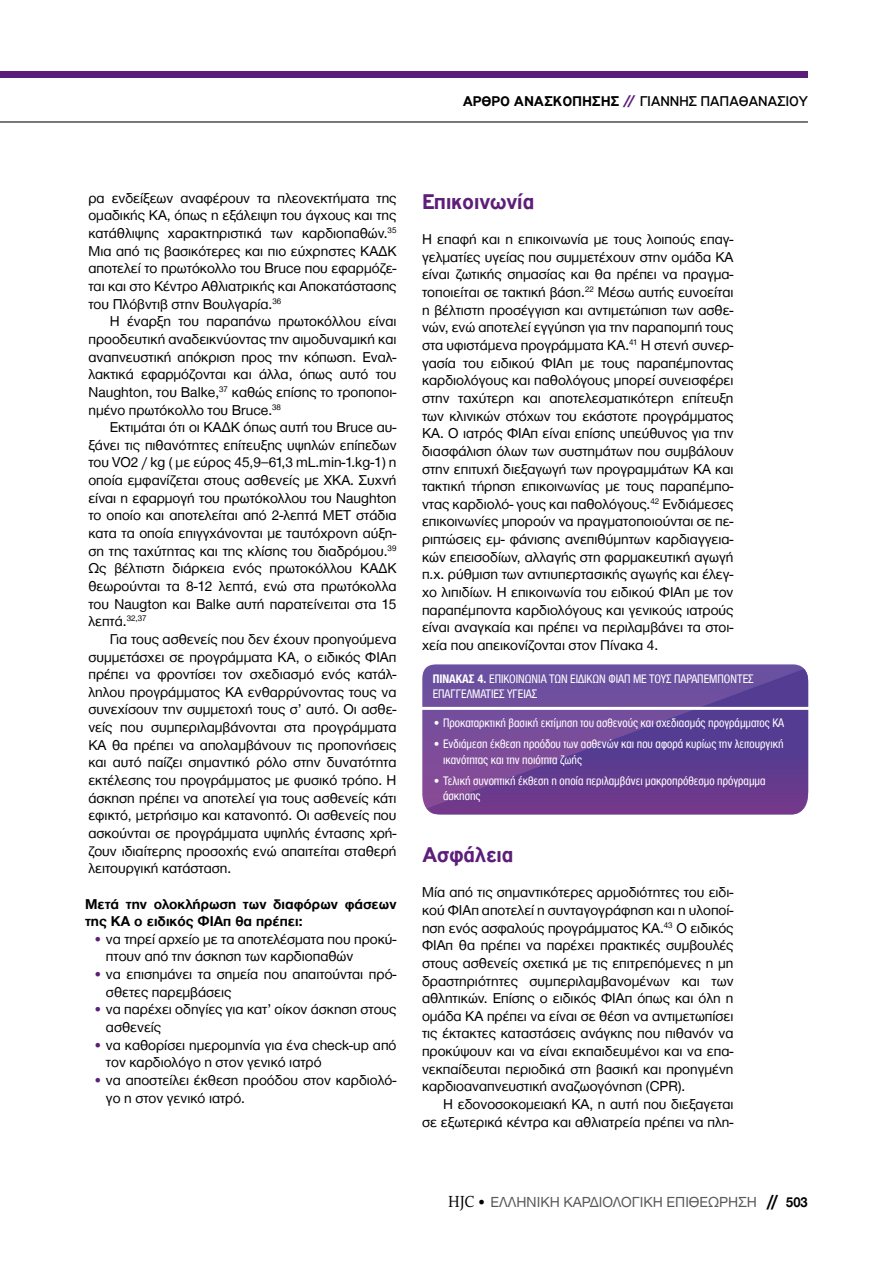
<style>
.page{position:relative;width:893px;height:1263px;background:#fff}
.page>*{position:absolute;margin:0;border:0;box-sizing:border-box;transform-origin:0 0}
.t1{font:700 22.5px "PF Highway Gothic";letter-spacing:-.02em;color:#5d1e79}
.t2{font:15px "Helvetica Neue Greek";color:#58595b}
.t3{font:700 15px "PF Highway Gothic";color:#000}
.t4{font:15px "PF Highway Gothic";letter-spacing:-.01em;color:#000}
.t5{font:14.7px/17.7px "Helvetica Neue Greek";color:#000;text-align:justify}
.t6{font:700 14.7px/17.7px "Helvetica Neue Greek";color:#000}
.t7{font:condensed 12.75px/15.3px "Helvetica Neue Greek";color:#fff}
.s1{color:#5d1e79}
.s2{font-weight:400}
.s3{font-weight:700}
.s4{font-family:"PF Archive Pro";font-size:16.5px;color:#000}
.s5{color:#000}
.s6{font-family:"Futura TGR";font-weight:700;font-size:16.5px;color:#000}
.s7{font-weight:700;color:#000}
</style>
<div class="page">
<div style="left:0;top:72px;width:808px;height:6px;background:#5d1e79"></div>
<hr style="left:0;top:121px;width:808px;height:1px;background:#000">
<svg style="left:422px;top:664px;width:382px;height:145px;background:#7c61a9"></svg>
<svg style="left:427px;top:669px;width:381px;height:145px;background:#694495"></svg>
<hr style="left:421px;top:707px;width:390px;height:3px;background:#fff">
<p class="t3" style="left:463px;top:93px;width:258px">ΑΡΘΡΟ ΑΝΑΣΚΟΠΗΣΗΣ <span class="s1">//</span> <span class="s2">Γιάννης Παπα</span></p>
<p class="t4" style="left:739px;top:93px;width:71px">θανασί ου</p>
<p class="t5" style="left:88px;top:189px;width:310px">ρα ενδείξεων αναφέρουν τα πλεονεκτήματα της ομαδικής ΚΑ, όπως η εξάλειψη του άγχους και της κατάθλιψης χαρακτηριστικά των καρδιοπαθών.<sup>35<br></sup>Μια από τις βασικότερες και πιο εύχρηστες ΚΑΔΚ αποτελεί το πρωτόκολλο του Bruce που εφαρμόζε&shy;ται και στο Κέντρο Αθλιατρικής και Αποκατάστασης του Πλόβντιβ στην Βουλγαρία.<sup>36</sup></p>
<p class="t5" style="left:88px;top:313px;width:310px;text-indent:21px">Η έναρξη του παραπάνω πρωτοκόλλου είναι προοδευτική αναδεικνύοντας την αιμοδυναμική και αναπνευστική απόκριση προς την κόπωση. Εναλ&shy;λακτικά εφαρμόζονται και άλλα, όπως αυτό του Naughton, του Balke,<sup>37</sup> καθώς επίσης το τροποποι&shy;ημένο πρωτόκολλο του Bruce.<sup>38</sup></p>
<p class="t5" style="left:88px;top:418px;width:310px;text-indent:21px">Εκτιμάται ότι οι ΚΑΔΚ όπως αυτή του Bruce αυ&shy;ξάνει τις πιθανότητες επίτευξης υψηλών επίπεδων του VO2 / kg ( με εύρος 45,9–61,3 mL.min-1.kg-1) η οποία εμφανίζεται στους ασθενείς με ΧΚΑ. Συχνή είναι η εφαρμογή του πρωτόκολλου του Naughton το οποίο και αποτελείται από 2-λεπτά MET στάδια κατα τα οποία επιγγχάνονται με ταυτόχρονη αύξη&shy;ση της ταχύτητας και της κλίσης του διαδρόμου.<sup>39<br></sup>Ως βέλτιστη διάρκεια ενός πρωτοκόλλου ΚΑΔΚ θεωρούνται τα 8-12 λεπτά, ενώ στα πρωτόκολλα του Naugton και Balke αυτή παρατείνειται στα 15 λεπτά.<sup>32,37</sup></p>
<p class="t5" style="left:88px;top:630px;width:310px;text-indent:21px">Για τους ασθενείς που δεν έχουν προηγούμενα συμμετάσχει σε προγράμματα ΚΑ, ο ειδικός ΦΙΑπ πρέπει να φροντίσει τον σχεδιασμό ενός κατάλ&shy;ληλου προγράμματος ΚΑ ενθαρρύνοντας τους να συνεχίσουν την συμμετοχή τους σ’ αυτό. Οι ασθε&shy;νείς που συμπεριλαμβάνονται στα προγράμματα ΚΑ θα πρέπει να απολαμβάνουν τις προπονήσεις και αυτό παίζει σημαντικό ρόλο στην δυνατότητα εκτέλεσης του προγράμματος με φυσικό τρόπο. Η άσκηση πρέπει να αποτελεί για τους ασθενείς κάτι εφικτό, μετρήσιμο και κατανοητό. Οι ασθενείς που ασκούνται σε προγράμματα υψηλής έντασης χρή&shy;ζουν ιδιαίτερης προσοχής ενώ απαιτείται σταθερή λειτουργική κατάσταση.</p>
<p class="t6" style="left:85px;top:895px;width:313px">Μετά την ολοκλήρωση των διαφόρων φάσεων της ΚΑ ο ειδικός ΦΙΑπ θα πρέπει:</p>
<p class="t5" style="left:106px;top:930px;width:292px;text-indent:-12px"><span class="s1">•</span> να τηρεί αρχείο με τα αποτελέσματα που προκύ&shy;πτουν από την άσκηση των καρδιοπαθών</p>
<p class="t5" style="left:106px;top:965px;width:292px;text-indent:-12px"><span class="s1">•</span> να επισημάνει τα σημεία που απαιτούνται πρό&shy;σθετες παρεμβάσεις</p>
<p class="t5" style="left:106px;top:1001px;width:292px;text-indent:-12px"><span class="s1">•</span> να παρέχει οδηγίες για κατ’ οίκον άσκηση στους ασθενείς</p>
<p class="t5" style="left:106px;top:1036px;width:292px;text-indent:-12px"><span class="s1">•</span> να καθορίσει ημερομηνία για ένα check-up από τον καρδιολόγο η στον γενικό ιατρό</p>
<p class="t5" style="left:106px;top:1071px;width:292px;text-indent:-12px"><span class="s1">•</span> να αποστείλει έκθεση προόδου στον καρδιολό&shy;γο η στον γενικό ιατρό.</p>
<h1 class="t1" style="left:422px;top:189px;width:114px">Επικοινωνία</h1>
<p class="t5" style="left:422px;top:230px;width:313px">Η επαφή και η επικοινωνία με τους λοιπούς επαγ&shy;γελματίες υγείας που συμμετέχουν στην ομάδα ΚΑ είναι ζωτικής σημασίας και θα πρέπει να πραγμα&shy;τοποιείται σε τακτική βάση.<sup>22</sup> Μέσω αυτής ευνοείται η βέλτιστη προσέγγιση και αντιμετώπιση των ασθε&shy;νών, ενώ αποτελεί εγγύηση για την παραπομπή τους στα υφιστάμενα προγράμματα ΚΑ.<sup>41</sup> Η στενή συνερ&shy;γασία του ειδικού ΦΙΑπ με τους παραπέμποντας καρδιολόγους και παθολόγους μπορεί συνεισφέρει στην ταχύτερη και αποτελεσματικότερη επίτευξη των κλινικών στόχων του εκάστοτε προγράμματος ΚΑ. Ο ιατρός ΦΙΑπ είναι επίσης υπεύθυνος για την διασφάλιση όλων των συστημάτων που συμβάλουν στην επιτυχή διεξαγωγή των προγραμμάτων ΚΑ και τακτική τήρηση επικοινωνίας με τους παραπέμπο&shy;ντας καρδιολό- γους και παθολόγους.<sup>42</sup> Ενδιάμεσες επικοινωνίες μπορούν να πραγματοποιούνται σε πε&shy;ριπτώσεις εμ- φάνισης ανεπιθύμητων καρδιαγγεια&shy;κών επεισοδίων, αλλαγής στη φαρμακευτική αγωγή π.χ. ρύθμιση των αντιυπερτασικής αγωγής και έλεγ&shy;χο λιπιδίων. Η επικοινωνία του ειδικού ΦΙΑπ με τον παραπέμποντα καρδιολόγους και γενικούς ιατρούς είναι αναγκαία και πρέπει να περιλαμβάνει τα στοι&shy;χεία που απεικονίζονται στον Πίνακα 4.</p>
<p class="t7" style="left:433px;top:671px;width:322px;line-height:14.7px"><span class="s3">Πίνακας 4.</span> Επικοινωνία των ειδικών ΦΙΑπ με τους παραπέμποντες επαγγελματίες υγείας</p>
<p class="t7" style="left:433px;top:715px;width:353px">• Προκαταρκτική βασική εκτίμηση του ασθενούς και σχεδιασμός προγράμματος ΚΑ</p>
<p class="t7" style="left:443px;top:736px;width:342px;text-indent:-10px">• Ενδιάμεση έκθεση προόδου των ασθενών και που αφορά κυρίως την λειτουργική ικανότητας και την ποιότητα ζωής</p>
<p class="t7" style="left:443px;top:773px;width:324px;text-indent:-10px">• Τελική συνοπτική έκθεση η οποία περιλαμβάνει μακροπρόθεσμο πρόγραμμα άσκησης</p>
<h1 class="t1" style="left:422px;top:842px;width:93px">Ασφάλεια</h1>
<p class="t5" style="left:422px;top:884px;width:313px">Μία από τις σημαντικότερες αρμοδιότητες του ειδι&shy;κού ΦΙΑπ αποτελεί η συνταγογράφηση και η υλοποί&shy;ηση ενός ασφαλούς προγράμματος ΚΑ.<sup>43</sup> Ο ειδικός ΦΙΑπ θα πρέπει να παρέχει πρακτικές συμβουλές στους ασθενείς σχετικά με τις επιτρεπόμενες η μη δραστηριότητες συμπεριλαμβανομένων και των αθλητικών. Επίσης ο ειδικός ΦΙΑπ όπως και όλη η ομάδα ΚΑ πρέπει να είναι σε θέση να αντιμετωπίσει τις έκτακτες καταστάσεις ανάγκης που πιθανόν να προκύψουν και να είναι εκπαιδευμένοι και να επα&shy;νεκπαίδευται περιοδικά στη βασική και προηγμένη καρδιοαναπνευστική αναζωογόνηση (CPR).</p>
<p class="t5" style="left:422px;top:1095px;width:313px;text-align:right">Η εδονοσοκομειακή ΚΑ, η αυτή που διεξαγεται<br>σε εξωτερικά κέντρα και αθλιατρεία πρέπει να πλη-</p>
<p class="t2" style="left:448px;top:1194px;width:361px"><span class="s4">HJC</span> <span class="s5">•</span> EΛΛΗΝΙΚΗ ΚΑΡΔΙΟΛΟΓΙΚΗ ΕΠΙΘΕΩΡΗΣΗ <span class="s6">//</span> <span class="s7">503</span></p>
</div>
